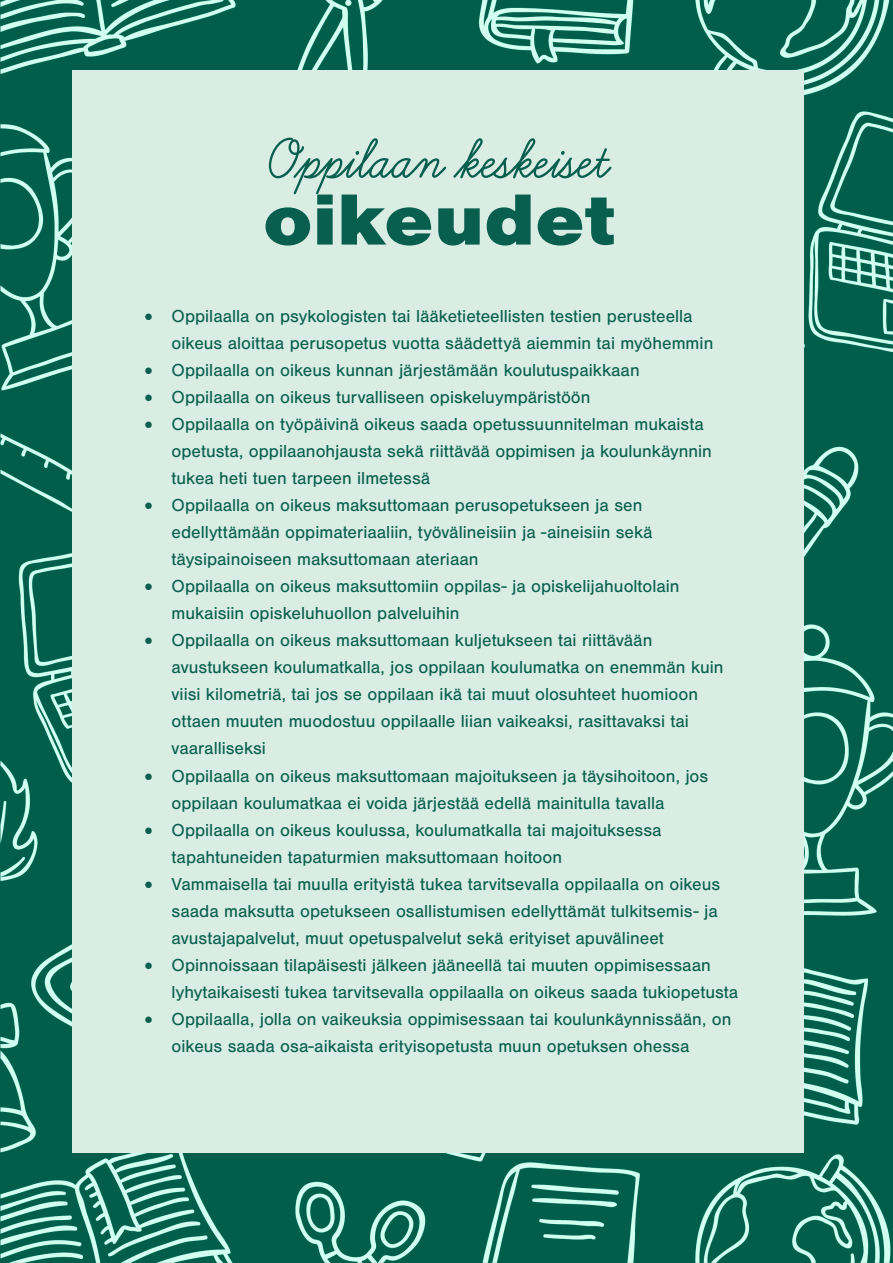
<style>
.page{position:relative;width:893px;height:1263px;background:#fff}
.page>*{position:absolute;margin:0;border:0;box-sizing:border-box;transform-origin:0 0}
.Otsikko_2_-_nimbus{font:900 75px "Nimbus San";color:#085f4d;scale:1.1 1}
.Otsikko_-_Learning{font:700 60px "Learning Curve";color:#085f4d}
.t1{font:18px/27px "Nimbus San";color:#085f4d}
</style>
<div class="page">
<img style="left:0;top:0;width:893px;height:1263px">
<div style="left:72px;top:70px;width:732px;height:1082px;background:#d9ede5"></div>
<p class="Otsikko_-_Learning" style="left:268px;top:127px;width:344px">Oppilaan keskeiset</p>
<p class="Otsikko_2_-_nimbus" style="left:263px;top:177px;width:322px">oikeudet</p>
<p class="t1" style="left:172px;top:303px;width:543px;text-indent:-27px">• Oppilaalla on psykologisten tai lääketieteellisten testien perusteella oikeus aloittaa perusopetus vuotta säädettyä aiemmin tai myöhemmin</p>
<p class="t1" style="left:145px;top:357px;width:497px">• Oppilaalla on oikeus kunnan järjestämään koulutuspaikkaan</p>
<p class="t1" style="left:145px;top:384px;width:447px">• Oppilaalla on oikeus turvalliseen opiskeluympäristöön</p>
<p class="t1" style="left:172px;top:411px;width:542px;text-indent:-27px">• Oppilaalla on työpäivinä oikeus saada opetussuunnitelman mukaista opetusta, oppilaanohjausta sekä riittävää oppimisen ja koulunkäynnin tukea heti tuen tarpeen ilmetessä</p>
<p class="t1" style="left:172px;top:492px;width:482px;text-indent:-27px">• Oppilaalla on oikeus maksuttomaan perusopetukseen ja sen edellyttämään oppimateriaaliin, työvälineisiin ja -aineisiin sekä täysipainoiseen maksuttomaan ateriaan</p>
<p class="t1" style="left:172px;top:573px;width:509px;text-indent:-27px">• Oppilaalla on oikeus maksuttomiin oppilas- ja opiskelijahuoltolain mukaisiin opiskeluhuollon palveluihin</p>
<p class="t1" style="left:172px;top:627px;width:554px;text-indent:-27px">• Oppilaalla on oikeus maksuttomaan kuljetukseen tai riittävään avustukseen koulumatkalla, jos oppilaan koulumatka on enemmän kuin viisi kilometriä, tai jos se oppilaan ikä tai muut olosuhteet huomioon ottaen muuten muodostuu oppilaalle liian vaikeaksi, rasittavaksi tai vaaralliseksi</p>
<p class="t1" style="left:172px;top:762px;width:538px;text-indent:-27px">• Oppilaalla on oikeus maksuttomaan majoitukseen ja täysihoitoon, jos oppilaan koulumatkaa ei voida järjestää edellä mainitulla tavalla</p>
<p class="t1" style="left:172px;top:816px;width:492px;text-indent:-27px">• Oppilaalla on oikeus koulussa, koulumatkalla tai majoituksessa tapahtuneiden tapaturmien maksuttomaan hoitoon</p>
<p class="t1" style="left:172px;top:870px;width:550px;text-indent:-27px">• Vammaisella tai muulla erityistä tukea tarvitsevalla oppilaalla on oikeus saada maksutta opetukseen osallistumisen edellyttämät tulkitsemis- ja avustajapalvelut, muut opetuspalvelut sekä erityiset apuvälineet</p>
<p class="t1" style="left:172px;top:951px;width:568px;text-indent:-27px">• Opinnoissaan tilapäisesti jälkeen jääneellä tai muuten oppimisessaan lyhytaikaisesti tukea tarvitsevalla oppilaalla on oikeus saada tukiopetusta</p>
<p class="t1" style="left:172px;top:1005px;width:561px;text-indent:-27px">• Oppilaalla, jolla on vaikeuksia oppimisessaan tai koulunkäynnissään, on oikeus saada osa-aikaista erityisopetusta muun opetuksen ohessa</p>
</div>
